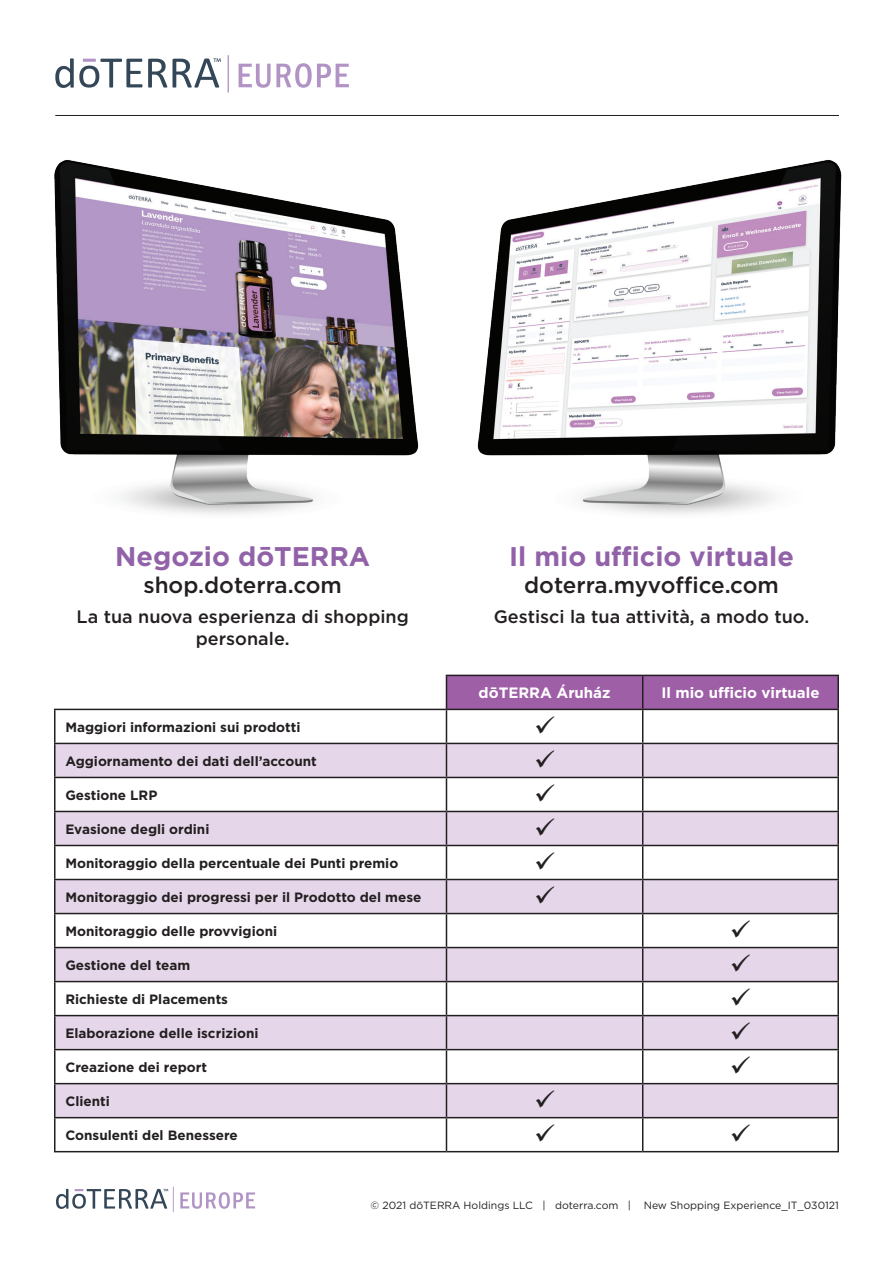
<style>
.page{position:relative;width:893px;height:1263px;background:#fff}
.page>*{position:absolute;margin:0;border:0;box-sizing:border-box;transform-origin:0 0}
.t1{font:700 27px "Gotham";color:#9262a9}
.t2{font:500 22.5px "Gotham";color:#231f20}
.t3{font:500 18px/22.5px "Gotham";color:#231f20;text-align:center}
.t4{font:700 15px "Gotham";color:#fff}
.t5{font:700 13.5px "Gotham";color:#231f20}
.t6{font:10.5px "Gotham";color:#231f20}
</style>
<div class="page">
<img style="left:54px;top:160px;width:364px;height:354px">
<hr style="left:55px;top:115px;width:784px;height:1px;background:#231f20">
<svg style="left:239px;top:63px;width:110px;height:25px"></svg>
<svg style="left:148px;top:58px;width:73px;height:30px"></svg>
<svg style="left:55px;top:58px;width:87px;height:30px"></svg>
<hr style="left:228px;top:55px;width:1px;height:38px;background:#b194c5">
<div style="left:446px;top:675px;width:197px;height:34px;background:#9e5fa7"></div>
<div style="left:643px;top:675px;width:195px;height:34px;background:#9e5fa7"></div>
<svg style="left:56px;top:744px;width:781px;height:373px;fill:#e5d7e9"></svg>
<hr style="left:642px;top:676px;width:1px;height:33px;background:#231f20">
<hr style="left:54px;top:709px;width:392px;height:1px;background:#231f20">
<hr style="left:642px;top:710px;width:1px;height:33px;background:#231f20">
<hr style="left:54px;top:743px;width:392px;height:1px;background:#231f20">
<hr style="left:446px;top:743px;width:197px;height:1px;background:#231f20">
<hr style="left:643px;top:743px;width:196px;height:1px;background:#231f20">
<hr style="left:642px;top:744px;width:1px;height:33px;background:#231f20">
<hr style="left:54px;top:777px;width:392px;height:1px;background:#231f20">
<hr style="left:446px;top:777px;width:197px;height:1px;background:#231f20">
<hr style="left:643px;top:777px;width:196px;height:1px;background:#231f20">
<hr style="left:642px;top:778px;width:1px;height:33px;background:#231f20">
<hr style="left:54px;top:811px;width:392px;height:1px;background:#231f20">
<hr style="left:446px;top:811px;width:197px;height:1px;background:#231f20">
<hr style="left:643px;top:811px;width:196px;height:1px;background:#231f20">
<hr style="left:642px;top:812px;width:1px;height:33px;background:#231f20">
<hr style="left:54px;top:845px;width:392px;height:1px;background:#231f20">
<hr style="left:446px;top:845px;width:197px;height:1px;background:#231f20">
<hr style="left:643px;top:845px;width:196px;height:1px;background:#231f20">
<hr style="left:642px;top:846px;width:1px;height:33px;background:#231f20">
<hr style="left:54px;top:879px;width:392px;height:1px;background:#231f20">
<hr style="left:446px;top:879px;width:197px;height:1px;background:#231f20">
<hr style="left:643px;top:879px;width:196px;height:1px;background:#231f20">
<hr style="left:642px;top:880px;width:1px;height:33px;background:#231f20">
<hr style="left:54px;top:913px;width:392px;height:1px;background:#231f20">
<hr style="left:446px;top:913px;width:197px;height:1px;background:#231f20">
<hr style="left:643px;top:913px;width:196px;height:1px;background:#231f20">
<hr style="left:642px;top:914px;width:1px;height:33px;background:#231f20">
<hr style="left:54px;top:947px;width:392px;height:1px;background:#231f20">
<hr style="left:446px;top:947px;width:197px;height:1px;background:#231f20">
<hr style="left:643px;top:947px;width:196px;height:1px;background:#231f20">
<hr style="left:642px;top:948px;width:1px;height:33px;background:#231f20">
<hr style="left:54px;top:981px;width:392px;height:1px;background:#231f20">
<hr style="left:446px;top:981px;width:197px;height:1px;background:#231f20">
<hr style="left:643px;top:981px;width:196px;height:1px;background:#231f20">
<hr style="left:642px;top:982px;width:1px;height:33px;background:#231f20">
<hr style="left:54px;top:1015px;width:392px;height:1px;background:#231f20">
<hr style="left:446px;top:1015px;width:197px;height:1px;background:#231f20">
<hr style="left:643px;top:1015px;width:196px;height:1px;background:#231f20">
<hr style="left:642px;top:1016px;width:1px;height:33px;background:#231f20">
<hr style="left:54px;top:1049px;width:392px;height:1px;background:#231f20">
<hr style="left:446px;top:1049px;width:197px;height:1px;background:#231f20">
<hr style="left:643px;top:1049px;width:196px;height:1px;background:#231f20">
<hr style="left:642px;top:1050px;width:1px;height:33px;background:#231f20">
<hr style="left:642px;top:1084px;width:1px;height:33px;background:#231f20">
<hr style="left:642px;top:1118px;width:1px;height:33px;background:#231f20">
<hr style="left:54px;top:710px;width:2px;height:33px;background:#231f20">
<hr style="left:54px;top:744px;width:2px;height:33px;background:#231f20">
<hr style="left:54px;top:778px;width:2px;height:33px;background:#231f20">
<hr style="left:54px;top:812px;width:2px;height:33px;background:#231f20">
<hr style="left:54px;top:846px;width:2px;height:33px;background:#231f20">
<hr style="left:54px;top:880px;width:2px;height:33px;background:#231f20">
<hr style="left:54px;top:914px;width:2px;height:33px;background:#231f20">
<hr style="left:54px;top:948px;width:2px;height:33px;background:#231f20">
<hr style="left:54px;top:982px;width:2px;height:33px;background:#231f20">
<hr style="left:54px;top:1016px;width:2px;height:33px;background:#231f20">
<hr style="left:54px;top:1050px;width:2px;height:33px;background:#231f20">
<hr style="left:54px;top:1083px;width:392px;height:1px;background:#231f20">
<hr style="left:54px;top:1084px;width:2px;height:33px;background:#231f20">
<hr style="left:54px;top:1117px;width:392px;height:1px;background:#231f20">
<hr style="left:54px;top:1118px;width:2px;height:33px;background:#231f20">
<hr style="left:54px;top:1151px;width:392px;height:1px;background:#231f20">
<hr style="left:446px;top:675px;width:197px;height:1px;background:#231f20">
<hr style="left:446px;top:676px;width:1px;height:33px;background:#231f20">
<hr style="left:643px;top:675px;width:196px;height:1px;background:#231f20">
<hr style="left:837px;top:676px;width:2px;height:33px;background:#231f20">
<hr style="left:446px;top:709px;width:197px;height:1px;background:#231f20">
<hr style="left:643px;top:709px;width:196px;height:1px;background:#231f20">
<hr style="left:446px;top:710px;width:1px;height:33px;background:#231f20">
<hr style="left:837px;top:710px;width:2px;height:33px;background:#231f20">
<hr style="left:446px;top:744px;width:1px;height:33px;background:#231f20">
<hr style="left:837px;top:744px;width:2px;height:33px;background:#231f20">
<hr style="left:446px;top:778px;width:1px;height:33px;background:#231f20">
<hr style="left:837px;top:778px;width:2px;height:33px;background:#231f20">
<hr style="left:446px;top:812px;width:1px;height:33px;background:#231f20">
<hr style="left:837px;top:812px;width:2px;height:33px;background:#231f20">
<hr style="left:446px;top:846px;width:1px;height:33px;background:#231f20">
<hr style="left:837px;top:846px;width:2px;height:33px;background:#231f20">
<hr style="left:446px;top:880px;width:1px;height:33px;background:#231f20">
<hr style="left:837px;top:880px;width:2px;height:33px;background:#231f20">
<hr style="left:446px;top:914px;width:1px;height:33px;background:#231f20">
<hr style="left:837px;top:914px;width:2px;height:33px;background:#231f20">
<hr style="left:446px;top:948px;width:1px;height:33px;background:#231f20">
<hr style="left:837px;top:948px;width:2px;height:33px;background:#231f20">
<hr style="left:446px;top:982px;width:1px;height:33px;background:#231f20">
<hr style="left:837px;top:982px;width:2px;height:33px;background:#231f20">
<hr style="left:446px;top:1016px;width:1px;height:33px;background:#231f20">
<hr style="left:837px;top:1016px;width:2px;height:33px;background:#231f20">
<hr style="left:446px;top:1050px;width:1px;height:33px;background:#231f20">
<hr style="left:837px;top:1050px;width:2px;height:33px;background:#231f20">
<hr style="left:446px;top:1083px;width:197px;height:1px;background:#231f20">
<hr style="left:446px;top:1084px;width:1px;height:33px;background:#231f20">
<hr style="left:643px;top:1083px;width:196px;height:1px;background:#231f20">
<hr style="left:837px;top:1084px;width:2px;height:33px;background:#231f20">
<hr style="left:446px;top:1117px;width:197px;height:1px;background:#231f20">
<hr style="left:446px;top:1118px;width:1px;height:33px;background:#231f20">
<hr style="left:643px;top:1117px;width:196px;height:1px;background:#231f20">
<hr style="left:837px;top:1118px;width:2px;height:33px;background:#231f20">
<hr style="left:446px;top:1151px;width:197px;height:1px;background:#231f20">
<hr style="left:643px;top:1151px;width:196px;height:1px;background:#231f20">
<img style="left:418px;top:160px;width:424px;height:354px">
<svg style="left:180px;top:1192px;width:75px;height:17px"></svg>
<svg style="left:56px;top:1186px;width:118px;height:26px"></svg>
<svg style="left:536px;top:750px;width:18px;height:17px"></svg>
<svg style="left:536px;top:784px;width:18px;height:17px"></svg>
<svg style="left:536px;top:818px;width:18px;height:17px"></svg>
<svg style="left:536px;top:852px;width:18px;height:17px"></svg>
<svg style="left:536px;top:886px;width:18px;height:18px"></svg>
<svg style="left:732px;top:920px;width:18px;height:18px"></svg>
<svg style="left:732px;top:954px;width:18px;height:18px"></svg>
<svg style="left:732px;top:988px;width:18px;height:18px"></svg>
<svg style="left:732px;top:1022px;width:18px;height:18px"></svg>
<svg style="left:732px;top:1056px;width:18px;height:18px"></svg>
<svg style="left:536px;top:1090px;width:18px;height:18px"></svg>
<p class="t1" style="left:115px;top:538px;width:256px">Negozio dōTERRA</p>
<p class="t2" style="left:143px;top:570px;width:200px">shop.doterra.com</p>
<p class="t3" style="left:77px;top:605px;width:334px">La tua nuova esperienza di shopping personale.</p>
<p class="t5" style="left:65px;top:718px;width:237px">Maggiori informazioni sui prodotti</p>
<p class="t5" style="left:65px;top:752px;width:253px">Aggiornamento dei dati dell’account</p>
<p class="t5" style="left:65px;top:786px;width:94px">Gestione LRP</p>
<p class="t5" style="left:65px;top:820px;width:146px">Evasione degli ordini</p>
<p class="t5" style="left:65px;top:854px;width:334px">Monitoraggio della percentuale dei Punti premio</p>
<p class="t5" style="left:65px;top:888px;width:358px">Monitoraggio dei progressi per il Prodotto del mese</p>
<p class="t5" style="left:65px;top:922px;width:213px">Monitoraggio delle provvigioni</p>
<p class="t5" style="left:65px;top:956px;width:126px">Gestione del team</p>
<p class="t5" style="left:65px;top:990px;width:164px">Richieste di Placements</p>
<p class="t5" style="left:65px;top:1024px;width:195px">Elaborazione delle iscrizioni</p>
<p class="t5" style="left:65px;top:1058px;width:143px">Creazione dei report</p>
<p class="t5" style="left:65px;top:1092px;width:46px">Clienti</p>
<p class="t5" style="left:65px;top:1126px;width:174px">Consulenti del Benessere</p>
<p class="t1" style="left:509px;top:538px;width:286px">Il mio ufficio virtuale</p>
<p class="t2" style="left:524px;top:570px;width:256px">doterra.myvoffice.com</p>
<p class="t3" style="left:494px;top:605px;width:317px">Gestisci la tua attività, a modo tuo.</p>
<p class="t4" style="left:479px;top:683px;width:134px">dōTERRA Áruház</p>
<p class="t4" style="left:661px;top:683px;width:160px">Il mio ufficio virtuale</p>
<p class="t6" style="left:371px;top:1198px;width:470px">© 2021 dōTERRA Holdings LLC | doterra.com | New Shopping Experience_IT_030121</p>
</div>
